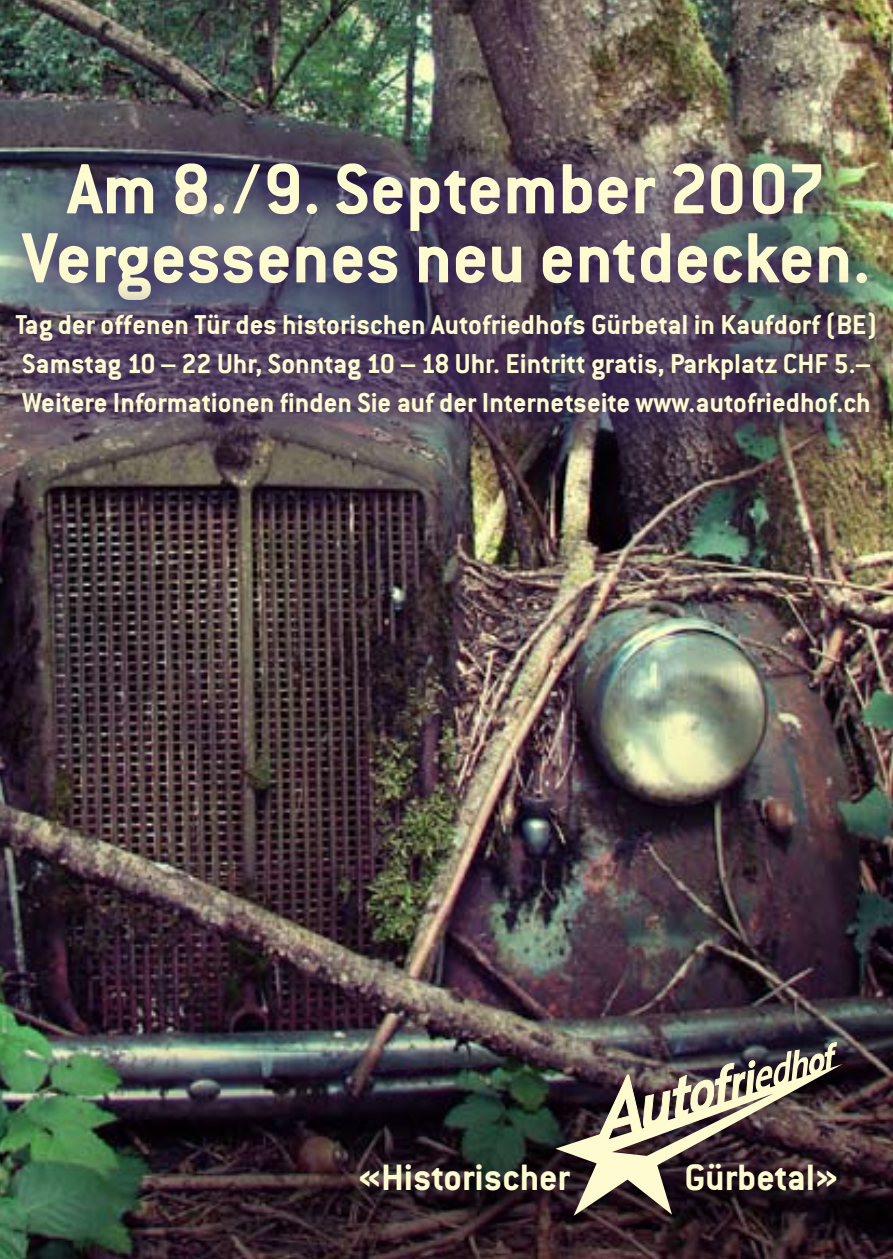
<style>
.page{position:relative;width:893px;height:1259px;background:#fff}
.page>*{position:absolute;margin:0;border:0;box-sizing:border-box;transform-origin:0 0}
.t1{font:700 78px/69px "Conduit ITC";color:#fffbd1;text-align:center}
.t2{font:700 40.2px "Conduit ITC";color:#fffbd1}
.t3{font:700 30px/39px "Conduit ITC";color:#fffbd1}
</style>
<div class="page">
<img style="left:0;top:0;width:893px;height:1259px">
<img style="left:0;top:116px;width:893px;height:149px">
<img style="left:0;top:265px;width:893px;height:203px">
<svg style="left:555px;top:1042px;width:288px;height:173px;background:#645854"></svg>
<h1 class="t1" style="left:22px;top:153px;width:850px">Am 8./9. September 2007<br>Vergessenes neu entdecken.</h1>
<p class="t3" style="left:15px;top:304px;width:864px">Tag der offenen Tür des historischen Autofriedhofs Gürbetal in Kaufdorf (BE)<br>Samstag 10 – 22 Uhr, Sonntag 10 – 18 Uhr. Eintritt gratis, Parkplatz CHF 5.–<br>Weitere Informationen finden Sie auf der Internetseite www.autofriedhof.ch</p>
<h2 class="t2" style="left:358px;top:1154px;width:214px">«Historischer</h2>
<h2 class="t2" style="left:684px;top:1154px;width:155px">Gürbetal»</h2>
</div>
